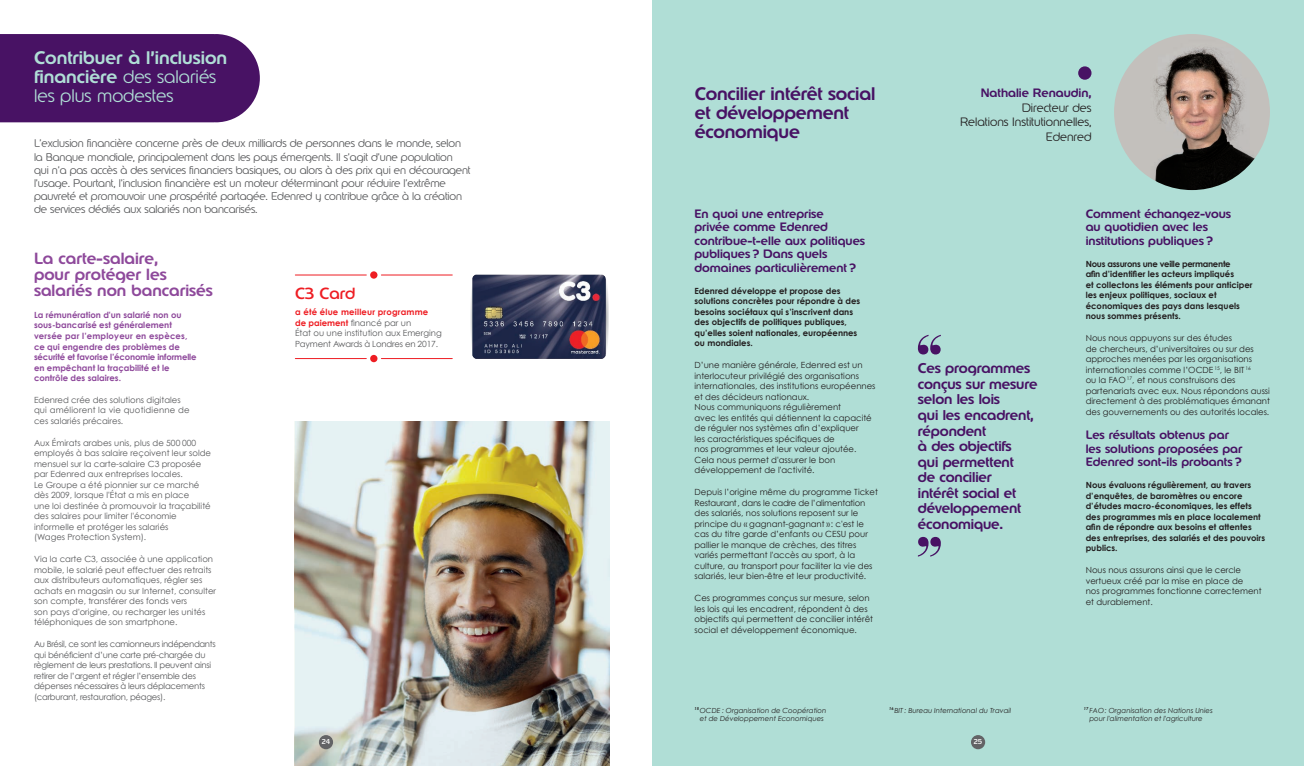
<style>
.page{position:relative;width:1304px;height:766px;background:#fff}
.page>*{position:absolute;margin:0;border:0;box-sizing:border-box;transform-origin:0 0}
.t1{font:500 18px/19px "Edenred";color:#b0ded6}
.t2{font:500 18px/19px "Edenred";letter-spacing:-.01em;color:#481264}
.t3{font:500 16px/16px "Edenred";color:#8e499b}
.t4{font:16px "Edenred";color:#ee1d23}
.t5{font:500 14px/15.5px "Edenred";letter-spacing:-.01em;color:#481264}
.t6{font:500 12px/13.5px "Edenred";color:#481264}
.t7{font:300 12px/14.5px "Edenred";color:#231f20;text-align:right}
.t8{font:300 11px/13px "Edenred";letter-spacing:-.01em;color:#57585a}
.t9{font:8.5px/10.5px "Century Gothic";color:#231f20}
.t10{font:8.5px/10.5px "Century Gothic";color:#57585a}
.t11{font:700 8.5px/10.5px "Century Gothic";color:#231f20}
.t12{font:8.5px/10.5px "Century Gothic";letter-spacing:-.03em;color:#57585a}
.t13{font:700 8.5px/10.5px "Century Gothic";color:#8e499b}
.t14{font:italic 7px/8.5px "Century Gothic";color:#231f20;text-align:center}
.t15{font:7px "Edenred";color:#fff}
.s1{font-weight:300}
.s2{font-weight:700;color:#ee1d23}
</style>
<div class="page">
<img style="left:295px;top:421px;width:314px;height:344px">
<div style="left:652px;top:0;width:652px;height:765px;background:#b0ded6"></div>
<div style="left:1078px;top:66px;width:13px;height:14px;background:#481264;border-radius:50%"></div>
<svg style="left:918px;top:334px;width:23px;height:20px"></svg>
<svg style="left:918px;top:536px;width:23px;height:20px"></svg>
<div style="left:0;top:34px;width:260px;height:88px;background:#481264"></div>
<img style="left:1114px;top:34px;width:156px;height:156px;border-radius:78px">
<hr style="left:295px;top:274px;width:71px;height:1px;background:#ee1d23">
<hr style="left:381px;top:274px;width:71px;height:1px;background:#ee1d23">
<div style="left:370px;top:271px;width:7px;height:7px;background:#ee1d23;border-radius:50%"></div>
<hr style="left:295px;top:358px;width:71px;height:1px;background:#ee1d23">
<hr style="left:381px;top:358px;width:71px;height:1px;background:#ee1d23">
<div style="left:370px;top:355px;width:7px;height:7px;background:#ee1d23;border-radius:50%"></div>
<img style="left:470px;top:274px;width:139px;height:85px">
<div style="left:971px;top:734px;width:14px;height:15px;background:#636366;border-radius:50%"></div>
<div style="left:319px;top:734px;width:14px;height:15px;background:#636366;border-radius:50%"></div>
<h1 class="t1" style="left:34px;top:48px;width:195px">Contribuer à l’inclusion financière <span class="s1">des salariés les plus modestes</span></h1>
<p class="t8" style="left:34px;top:137px;width:438px">L’exclusion financière concerne près de deux milliards de personnes dans le monde, selon la Banque mondiale, principalement dans les pays émergents. Il s’agit d’une population<br>qui n’a pas accès à des services financiers basiques, ou alors à des prix qui en découragent l’usage. Pourtant, l’inclusion financière est un moteur déterminant pour réduire l’extrême pauvreté et promouvoir une prospérité partagée. Edenred y contribue grâce à la création de services dédiés aux salariés non bancarisés.</p>
<h2 class="t3" style="left:34px;top:250px;width:180px">La carte-salaire,<br>pour protéger les salariés non bancarisés</h2>
<p class="t13" style="left:34px;top:309px;width:164px">La rémunération d'un salarié non ou sous-bancarisé est généralement versée par l’employeur en espèces, ce qui engendre des problèmes de sécurité et favorise l’économie informelle en empêchant la traçabilité et le contrôle des salaires.</p>
<p class="t10" style="left:34px;top:394px;width:157px">Edenred crée des solutions digitales qui améliorent la vie quotidienne de ces salariés précaires.</p>
<p class="t10" style="left:34px;top:437px;width:179px">Aux Émirats arabes unis, plus de 500 000 employés à bas salaire reçoivent leur solde mensuel sur la carte-salaire C3 proposée par Edenred aux entreprises locales.<br>Le Groupe a été pionnier sur ce marché dès 2009, lorsque l'état a mis en place<br>une loi destinée à promouvoir la traçabilité des salaires pour limiter l'économie informelle et protéger les salariés<br>(Wages Protection System).</p>
<p class="t10" style="left:34px;top:553px;width:184px">Via la carte C3, associée à une application mobile, le salarié peut effectuer des retraits aux distributeurs automatiques, régler ses achats en magasin ou sur Internet, consulter son compte, transférer des fonds vers<br>son pays d'origine, ou recharger les unités téléphoniques de son smartphone.</p>
<p class="t12" style="left:34px;top:638px;width:183px">Au Brésil, ce sont les camionneurs indépendants qui bénéficient d’une carte pré-chargée du règlement de leurs prestations. Il peuvent ainsi retirer de l’argent et régler l’ensemble des dépenses nécessaires à leurs déplacements (carburant, restauration, péages).</p>
<h2 class="t4" style="left:295px;top:282px;width:62px">C3 Card</h2>
<p class="t10" style="left:295px;top:306px;width:148px"><span class="s2">a été élue meilleur programme<br>de paiement</span> financé par un<br>état ou une institution aux Emerging<br>Payment Awards à Londres en 2017.</p>
<h1 class="t2" style="left:695px;top:84px;width:182px">Concilier intérêt social et développement économique</h1>
<h3 class="t6" style="left:694px;top:206px;width:172px">En quoi une entreprise<br>privée comme Edenred contribue-t-elle aux politiques publiques ? Dans quels domaines particulièrement ?</h3>
<p class="t11" style="left:694px;top:285px;width:167px">Edenred développe et propose des solutions concrètes pour répondre à des besoins sociétaux qui s’inscrivent dans des objectifs de politiques publiques, qu’elles soient nationales, européennes ou mondiales.</p>
<p class="t9" style="left:694px;top:359px;width:183px">D’une manière générale, Edenred est un interlocuteur privilégié des organisations internationales, des institutions européennes et des décideurs nationaux.<br>Nous communiquons régulièrement<br>avec les entités qui détiennent la capacité de réguler nos systèmes afin d’expliquer<br>les caractéristiques spécifiques de<br>nos programmes et leur valeur ajoutée.<br>Cela nous permet d'assurer le bon développement de l'activité.</p>
<p class="t9" style="left:694px;top:486px;width:185px">Depuis l’origine même du programme Ticket Restaurant, dans le cadre de l’alimentation des salariés, nos solutions reposent sur le principe du « gagnant-gagnant »: c'est le cas du titre garde d’enfants ou CESU pour pallier le manque de crèches, des titres variés permettant l'accès au sport, à la culture, au transport pour faciliter la vie des salariés, leur bien-être et leur productivité.</p>
<p class="t9" style="left:694px;top:592px;width:180px">Ces programmes conçus sur mesure, selon les lois qui les encadrent, répondent à des objectifs qui permettent de concilier intérêt social et développement économique.</p>
<h3 class="t6" style="left:981px;top:86px;width:112px">Nathalie Renaudin,</h3>
<h3 class="t7" style="left:960px;top:100px;width:133px">Directeur des<br>Relations Institutionnelles,<br>Edenred</h3>
<h3 class="t5" style="left:918px;top:360px;width:121px">Ces programmes conçus sur mesure selon les lois<br>qui les encadrent, répondent<br>à des objectifs<br>qui permettent<br>de concilier<br>intérêt social et développement économique.</h3>
<h3 class="t6" style="left:1086px;top:207px;width:147px">Comment échangez-vous au quotidien avec les institutions publiques ?</h3>
<p class="t11" style="left:1086px;top:258px;width:168px">Nous assurons une veille permanente<br>afin d’identifier les acteurs impliqués<br>et collectons les éléments pour anticiper les enjeux politiques, sociaux et économiques des pays dans lesquels nous sommes présents.</p>
<p class="t9" style="left:1086px;top:332px;width:186px">Nous nous appuyons sur des études<br>de chercheurs, d’universitaires ou sur des approches menées par les organisations internationales comme l’OCDE <sup>15</sup>, le BIT <sup>16<br></sup>ou la FAO <sup>17</sup>, et nous construisons des partenariats avec eux. Nous répondons aussi directement à des problématiques émanant des gouvernements ou des autorités locales.</p>
<h3 class="t6" style="left:1086px;top:428px;width:158px">Les résultats obtenus par les solutions proposées par<br>Edenred sont-ils probants ?</h3>
<p class="t11" style="left:1086px;top:479px;width:181px">Nous évaluons régulièrement, au travers d’enquêtes, de baromètres ou encore d’études macro-économiques, les effets des programmes mis en place localement afin de répondre aux besoins et attentes des entreprises, des salariés et des pouvoirs publics.</p>
<p class="t9" style="left:1086px;top:564px;width:177px">Nous nous assurons ainsi que le cercle vertueux créé par la mise en place de<br>nos programmes fonctionne correctement et durablement.</p>
<p class="t14" style="left:694px;top:705px;width:133px"><sup>15</sup> OCDE : Organisation de Coopération et de Développement Economiques</p>
<p class="t14" style="left:889px;top:705px;width:124px"><sup>16</sup> BIT : Bureau International du Travail</p>
<p class="t14" style="left:1089px;top:705px;width:125px;text-align:left;text-indent:-6px"><sup>17</sup> FAO: Organisation des Nations Unies pour l'alimentation et l'agriculture</p>
<p class="t15" style="left:322px;top:737px;width:10px">24</p>
<p class="t15" style="left:974px;top:737px;width:10px">25</p>
</div>
